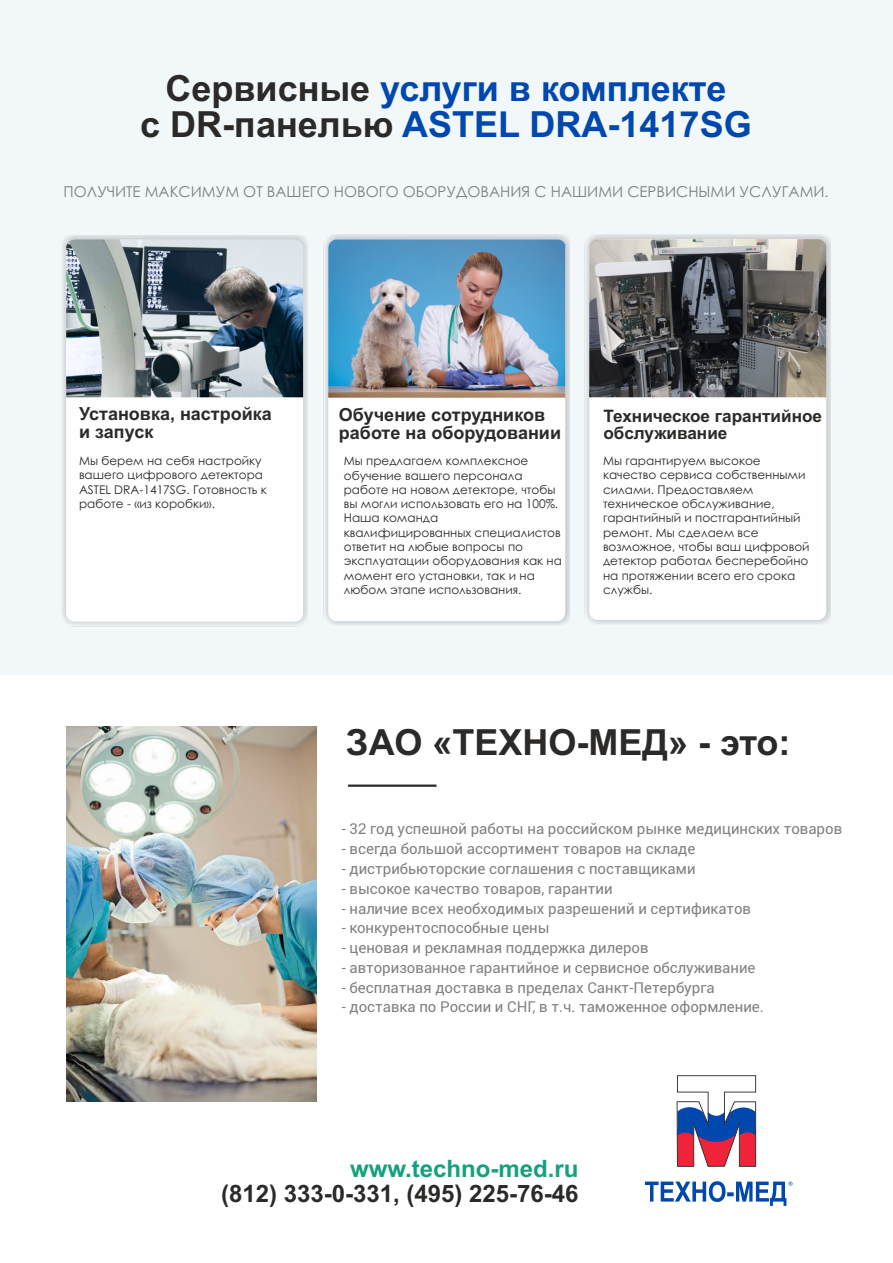
<style>
.page{position:relative;width:893px;height:1263px;background:#fff}
.page>*{position:absolute;margin:0;border:0;box-sizing:border-box;transform-origin:0 0}
.t1{font:700 36px/36.2px "Arial";color:#0048ad;text-align:center}
.t2{font:700 36px "Arial";color:#2b2a29}
.t3{font:700 24px "Arial";color:#2b2a29}
.t4{font:700 24px "Arial";color:#14a17f}
.t5{font:700 18px/18.1px "Arial";color:#2b2a29}
.t6{font:700 17.25px/17.2px "Arial";color:#2b2a29}
.t7{font:15px "Roboto";color:#818181}
.t8{font:15px "Century Gothic";color:#818181}
.t9{font:12px/14.2px "Century Gothic";color:#2b2a29}
.s1{color:#2b2a29}
.s2{font-family:"Arial"}
</style>
<div class="page">
<div style="left:0;top:0;width:893px;height:674px;background:#f2f7fa"></div>
<div style="left:323px;top:235px;width:247px;height:391px;background:#b2b3b3;opacity:.8"></div>
<div style="left:328px;top:239px;width:237px;height:382px;background:#fefefe;border-radius:9px"></div>
<div style="left:61px;top:235px;width:247px;height:391px;background:#dadee0"></div>
<div style="left:66px;top:240px;width:237px;height:382px;background:#fefefe;border-radius:9px"></div>
<div style="left:584px;top:235px;width:247px;height:390px;background:#b2b3b3;opacity:.76"></div>
<div style="left:589px;top:239px;width:237px;height:381px;background:#fefefe;border-radius:9px"></div>
<img style="left:328px;top:239px;width:237px;height:159px">
<img style="left:589px;top:239px;width:237px;height:158px">
<img style="left:66px;top:239px;width:237px;height:158px">
<img style="left:66px;top:727px;width:250px;height:375px">
<hr style="left:348px;top:784px;width:88px;height:3px;background:#2b2a29">
<svg style="left:677px;top:1075px;width:79px;height:92px"></svg>
<svg style="left:645px;top:1181px;width:147px;height:25px"></svg>
<h1 class="t1" style="left:140px;top:74px;width:613px"><span class="s1">Сервисные</span> услуги в комплекте<br><span class="s1">с DR-панелью</span> ASTEL DRA-1417SG</h1>
<p class="t8" style="left:64px;top:186px;width:767px">ПОЛУЧИТЕ МАКСИМУМ ОТ ВАШЕГО НОВОГО ОБОРУДОВАНИЯ С НАШИМИ СЕРВИСНЫМИ УСЛУГАМИ.</p>
<h3 class="t5" style="left:79px;top:407px;width:194px">Установка, настройка и запуск</h3>
<p class="t9" style="left:79px;top:455px;width:189px">Мы берем на себя настройку вашего цифрового детектора<br>ASTEL DRA-1417SG. Готовность к работе - «из коробки».</p>
<h3 class="t5" style="left:339px;top:407px;width:224px">Обучение сотрудников работе на оборудовании</h3>
<p class="t9" style="left:344px;top:455px;width:220px">Мы предлагаем комплексное обучение вашего персонала работе на новом детекторе, чтобы вы могли использовать его на 100%.<br>Наша команда квалифицированных специалистов ответит на любые вопросы по эксплуатации оборудования как на момент его установки, так и на любом этапе использования.</p>
<h3 class="t6" style="left:603px;top:408px;width:220px">Техническое гарантийное обслуживание</h3>
<p class="t9" style="left:603px;top:455px;width:208px">Мы гарантируем высокое качество сервиса собственными силами. Предоставляем техническое обслуживание, гарантийный и постгарантийный ремонт. Мы сделаем все возможное, чтобы ваш цифровой детектор работал бесперебойно на протяжении всего его срока службы.</p>
<h1 class="t2" style="left:346px;top:729px;width:446px">ЗАО «ТЕХНО-МЕД» - это:</h1>
<p class="t7" style="left:342px;top:819px;width:502px">- 3<span class="s2">2</span> год успешной работы на российском рынке медицинских товаров</p>
<p class="t7" style="left:342px;top:838px;width:355px">- всегда большой ассортимент товаров на складе</p>
<p class="t7" style="left:342px;top:858px;width:355px">- дистрибьюторские соглашения с поставщиками</p>
<p class="t7" style="left:342px;top:878px;width:272px">- высокое качество товаров, гарантии</p>
<p class="t7" style="left:342px;top:898px;width:411px">- наличие всех необходимых разрешений и сертификатов</p>
<p class="t7" style="left:342px;top:917px;width:209px">- конкурентоспособные цены</p>
<p class="t7" style="left:342px;top:937px;width:308px">- ценовая и рекламная поддержка дилеров</p>
<p class="t7" style="left:342px;top:957px;width:415px">- авторизованное гарантийное и сервисное обслуживание</p>
<p class="t7" style="left:342px;top:977px;width:375px">- бесплатная доставка в пределах Санкт-Петербурга</p>
<p class="t7" style="left:342px;top:997px;width:424px">- доставка по России и СНГ, в т.ч. таможенное оформление.</p>
<h2 class="t4" style="left:350px;top:1160px;width:230px">www.techno-med.ru</h2>
<h2 class="t3" style="left:221px;top:1184px;width:359px">(812) 333-0-331, (495) 225-76-46</h2>
</div>
